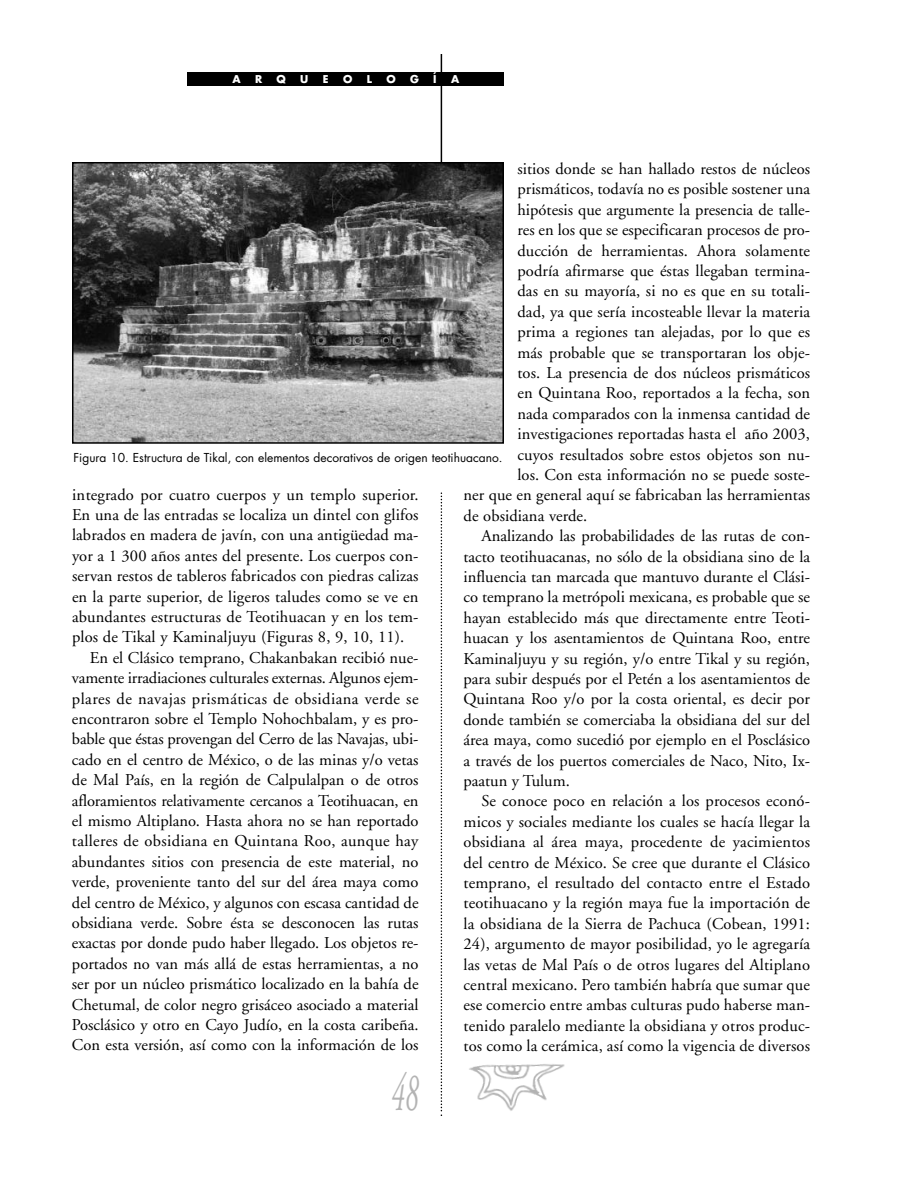
<style>
.page{position:relative;width:918px;height:1188px;background:#fff}
.page>*{position:absolute;margin:0;border:0;box-sizing:border-box;transform-origin:0 0}
.t1{font:italic 54px "Adobe Garamond";color:#b3b3b3;scale:.5 1}
.t2{font:16.5px "Adobe Garamond";color:#000}
.t3{font:16.5px "Adobe Garamond";letter-spacing:.025em;color:#000}
.t4{font:16.5px "Adobe Garamond";letter-spacing:.02em;color:#000}
.t5{font:12px "Futura";color:#000}
.t6{font:700 10.5px "Futura";color:#fff}
</style>
<div class="page">
<hr style="left:441px;top:54px;width:1px;height:306px;background:#000">
<svg style="left:441px;top:492px;width:1px;height:624px"></svg>
<div style="left:188px;top:72px;width:316px;height:14px;background:#000"></div>
<img style="left:75px;top:165px;width:426px;height:276px">
<div style="left:72px;top:162px;width:432px;height:282px;border:2px solid #000"></div>
<img style="left:469px;top:1064px;width:96px;height:47px">
<p class="t6" style="left:232px;top:74px;width:10px">A</p>
<p class="t6" style="left:255px;top:74px;width:9px">R</p>
<p class="t6" style="left:277px;top:74px;width:11px">Q</p>
<p class="t6" style="left:300px;top:74px;width:10px">U</p>
<p class="t6" style="left:323px;top:74px;width:7px">E</p>
<p class="t6" style="left:343px;top:74px;width:11px">O</p>
<p class="t6" style="left:367px;top:74px;width:7px">L</p>
<p class="t6" style="left:386px;top:74px;width:11px">O</p>
<p class="t6" style="left:410px;top:74px;width:10px">G</p>
<p class="t6" style="left:433px;top:74px;width:5px">Í</p>
<p class="t6" style="left:451px;top:74px;width:10px">A</p>
<p class="t2" style="left:517px;top:162px;width:294px">sitios donde se han hallado restos de núcleos</p>
<p class="t2" style="left:517px;top:182px;width:294px">prismáticos, todavía no es posible sostener una</p>
<p class="t2" style="left:517px;top:203px;width:294px">hipótesis que argumente la presencia de talle-</p>
<p class="t2" style="left:517px;top:223px;width:294px">res en los que se especificaran procesos de pro-</p>
<p class="t2" style="left:517px;top:244px;width:294px">ducción de herramientas. Ahora solamente</p>
<p class="t2" style="left:517px;top:264px;width:294px">podría afirmarse que éstas llegaban termina-</p>
<p class="t2" style="left:517px;top:284px;width:294px">das en su mayoría, si no es que en su totali-</p>
<p class="t2" style="left:517px;top:305px;width:294px">dad, ya que sería incosteable llevar la materia</p>
<p class="t2" style="left:517px;top:325px;width:294px">prima a regiones tan alejadas, por lo que es</p>
<p class="t2" style="left:517px;top:346px;width:294px">más probable que se transportaran los obje-</p>
<p class="t2" style="left:517px;top:366px;width:294px">tos. La presencia de dos núcleos prismáticos</p>
<p class="t2" style="left:517px;top:386px;width:294px">en Quintana Roo, reportados a la fecha, son</p>
<p class="t2" style="left:517px;top:407px;width:294px">nada comparados con la inmensa cantidad de</p>
<p class="t2" style="left:517px;top:427px;width:294px">investigaciones reportadas hasta el año 2003,</p>
<p class="t2" style="left:517px;top:448px;width:294px">cuyos resultados sobre estos objetos son nu-</p>
<p class="t2" style="left:517px;top:468px;width:294px">los. Con esta información no se puede soste-</p>
<p class="t2" style="left:464px;top:488px;width:348px">ner que en general aquí se fabricaban las herramientas</p>
<p class="t2" style="left:464px;top:509px;width:125px">de obsidiana verde.</p>
<p class="t2" style="left:482px;top:529px;width:330px">Analizando las probabilidades de las rutas de con-</p>
<p class="t2" style="left:464px;top:550px;width:348px">tacto teotihuacanas, no sólo de la obsidiana sino de la</p>
<p class="t2" style="left:464px;top:570px;width:348px">influencia tan marcada que mantuvo durante el Clási-</p>
<p class="t2" style="left:464px;top:590px;width:348px">co temprano la metrópoli mexicana, es probable que se</p>
<p class="t2" style="left:464px;top:611px;width:348px">hayan establecido más que directamente entre Teoti-</p>
<p class="t2" style="left:464px;top:631px;width:348px">huacan y los asentamientos de Quintana Roo, entre</p>
<p class="t2" style="left:464px;top:652px;width:348px">Kaminaljuyu y su región, y/o entre Tikal y su región,</p>
<p class="t2" style="left:464px;top:672px;width:348px">para subir después por el Petén a los asentamientos de</p>
<p class="t2" style="left:464px;top:692px;width:348px">Quintana Roo y/o por la costa oriental, es decir por</p>
<p class="t2" style="left:464px;top:713px;width:348px">donde también se comerciaba la obsidiana del sur del</p>
<p class="t2" style="left:464px;top:733px;width:348px">área maya, como sucedió por ejemplo en el Posclásico</p>
<p class="t2" style="left:464px;top:754px;width:348px">a través de los puertos comerciales de Naco, Nito, Ix-</p>
<p class="t2" style="left:464px;top:774px;width:108px">paatun y Tulum.</p>
<p class="t2" style="left:482px;top:794px;width:330px">Se conoce poco en relación a los procesos econó-</p>
<p class="t2" style="left:464px;top:815px;width:348px">micos y sociales mediante los cuales se hacía llegar la</p>
<p class="t2" style="left:464px;top:835px;width:348px">obsidiana al área maya, procedente de yacimientos</p>
<p class="t2" style="left:464px;top:856px;width:348px">del centro de México. Se cree que durante el Clásico</p>
<p class="t2" style="left:464px;top:876px;width:348px">temprano, el resultado del contacto entre el Estado</p>
<p class="t2" style="left:464px;top:896px;width:348px">teotihuacano y la región maya fue la importación de</p>
<p class="t2" style="left:464px;top:917px;width:348px">la obsidiana de la Sierra de Pachuca (Cobean, 1991:</p>
<p class="t2" style="left:464px;top:937px;width:348px">24), argumento de mayor posibilidad, yo le agregaría</p>
<p class="t2" style="left:464px;top:958px;width:348px">las vetas de Mal País o de otros lugares del Altiplano</p>
<p class="t2" style="left:464px;top:978px;width:348px">central mexicano. Pero también habría que sumar que</p>
<p class="t2" style="left:464px;top:998px;width:348px">ese comercio entre ambas culturas pudo haberse man-</p>
<p class="t2" style="left:464px;top:1019px;width:348px">tenido paralelo mediante la obsidiana y otros produc-</p>
<p class="t2" style="left:464px;top:1039px;width:348px">tos como la cerámica, así como la vigencia de diversos</p>
<p class="t5" style="left:74px;top:452px;width:431px">Figura 10. Estructura de Tikal, con elementos decorativos de origen teotihuacano.</p>
<p class="t2" style="left:72px;top:488px;width:348px">integrado por cuatro cuerpos y un templo superior.</p>
<p class="t2" style="left:72px;top:508px;width:348px">En una de las entradas se localiza un dintel con glifos</p>
<p class="t2" style="left:72px;top:528px;width:348px">labrados en madera de javín, con una antigüedad ma-</p>
<p class="t2" style="left:72px;top:549px;width:348px">yor a 1 300 años antes del presente. Los cuerpos con-</p>
<p class="t2" style="left:72px;top:569px;width:348px">servan restos de tableros fabricados con piedras calizas</p>
<p class="t2" style="left:72px;top:590px;width:348px">en la parte superior, de ligeros taludes como se ve en</p>
<p class="t2" style="left:72px;top:610px;width:348px">abundantes estructuras de Teotihuacan y en los tem-</p>
<p class="t2" style="left:72px;top:630px;width:334px">plos de Tikal y Kaminaljuyu (Figuras 8, 9, 10, 11).</p>
<p class="t2" style="left:90px;top:651px;width:330px">En el Clásico temprano, Chakanbakan recibió nue-</p>
<p class="t2" style="left:72px;top:671px;width:348px">vamente irradiaciones culturales externas. Algunos ejem-</p>
<p class="t3" style="left:72px;top:692px;width:348px">plares de navajas prismáticas de obsidiana verde se</p>
<p class="t2" style="left:72px;top:712px;width:348px">encontraron sobre el Templo Nohochbalam, y es pro-</p>
<p class="t2" style="left:72px;top:732px;width:348px">bable que éstas provengan del Cerro de las Navajas, ubi-</p>
<p class="t2" style="left:72px;top:753px;width:348px">cado en el centro de México, o de las minas y/o vetas</p>
<p class="t2" style="left:72px;top:773px;width:348px">de Mal País, en la región de Calpulalpan o de otros</p>
<p class="t2" style="left:72px;top:794px;width:348px">afloramientos relativamente cercanos a Teotihuacan, en</p>
<p class="t2" style="left:72px;top:814px;width:348px">el mismo Altiplano. Hasta ahora no se han reportado</p>
<p class="t4" style="left:72px;top:834px;width:348px">talleres de obsidiana en Quintana Roo, aunque hay</p>
<p class="t2" style="left:72px;top:855px;width:348px">abundantes sitios con presencia de este material, no</p>
<p class="t2" style="left:72px;top:875px;width:348px">verde, proveniente tanto del sur del área maya como</p>
<p class="t2" style="left:72px;top:896px;width:348px">del centro de México, y algunos con escasa cantidad de</p>
<p class="t2" style="left:72px;top:916px;width:348px">obsidiana verde. Sobre ésta se desconocen las rutas</p>
<p class="t2" style="left:72px;top:936px;width:348px">exactas por donde pudo haber llegado. Los objetos re-</p>
<p class="t2" style="left:72px;top:957px;width:348px">portados no van más allá de estas herramientas, a no</p>
<p class="t2" style="left:72px;top:977px;width:348px">ser por un núcleo prismático localizado en la bahía de</p>
<p class="t2" style="left:72px;top:998px;width:348px">Chetumal, de color negro grisáceo asociado a material</p>
<p class="t2" style="left:72px;top:1018px;width:348px">Posclásico y otro en Cayo Judío, en la costa caribeña.</p>
<p class="t2" style="left:72px;top:1038px;width:348px">Con esta versión, así como con la información de los</p>
<h1 class="t1" style="left:391px;top:1071px;width:56px">48</h1>
</div>
